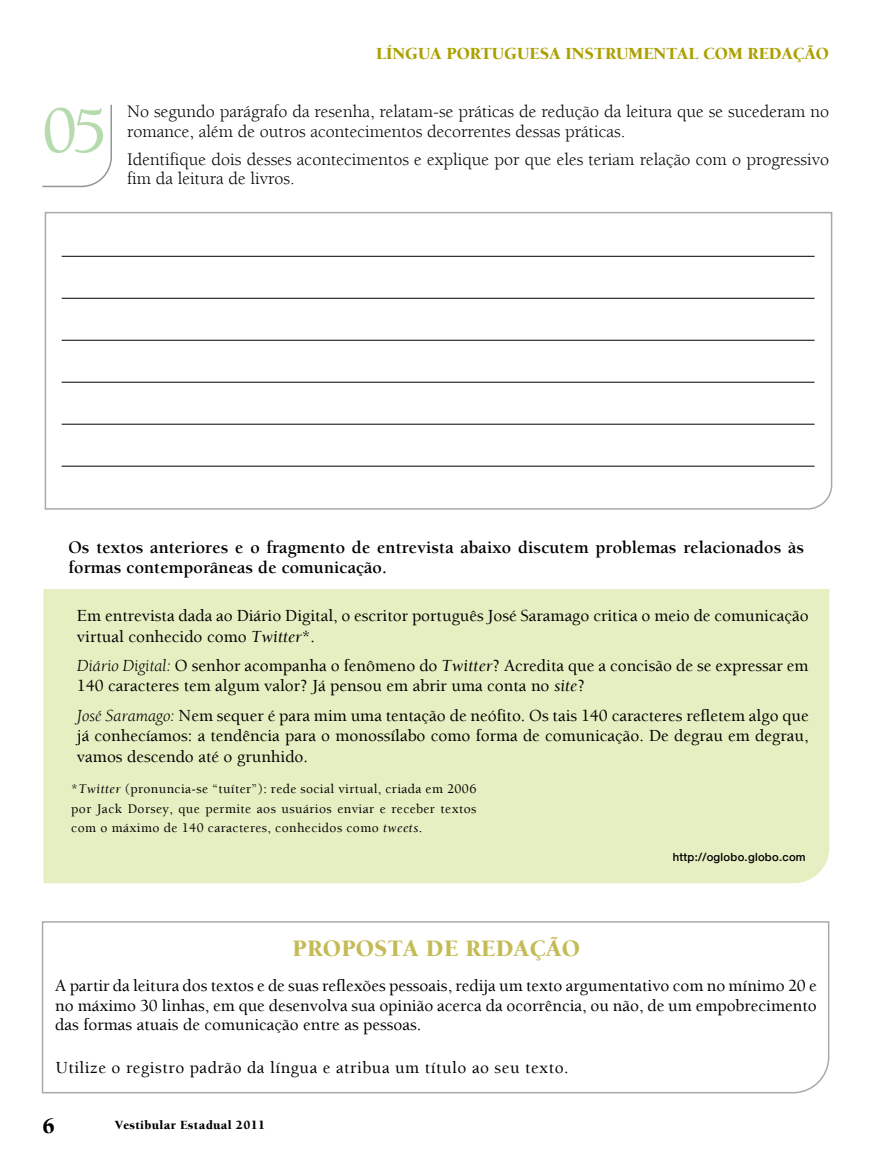
<style>
.page{position:relative;width:872px;height:1170px;background:#fff}
.page>*{position:absolute;margin:0;border:0;box-sizing:border-box;transform-origin:0 0}
.t1{font:500 67.5px "Berkeley";color:#b5dbae}
.t2{font:900 24px "Berkeley";color:#c5bb56}
.t3{font:900 22.5px "Berkeley";color:#000}
.t4{font:18px/19.5px "Berkeley";color:#000}
.t5{font:700 18px/19.5px "Berkeley";letter-spacing:.005em;color:#000}
.t6{font:500 17.25px/20.7px "Berkeley";color:#000}
.t7{font:500 17.25px "Berkeley";letter-spacing:.03em;color:#000}
.t8{font:900 17.25px "Berkeley";color:#aba000}
.t9{font:500 13.5px/19.5px "Berkeley";letter-spacing:.03em;color:#000;text-align:justify}
.t10{font:900 12.75px "Berkeley";letter-spacing:.025em;color:#000}
.t11{font:500 11.25px "Helvetica Neue";letter-spacing:.025em;color:#000}
.s1{font-weight:400;font-style:italic}
</style>
<div class="page">
<div style="left:43px;top:589px;width:786px;height:294px;background:#e6efc1"></div>
<svg style="left:42px;top:104px;width:70px;height:84px"></svg>
<svg style="left:44px;top:211px;width:789px;height:299px"></svg>
<hr style="left:62px;top:256px;width:752px;height:1px;background:#000">
<hr style="left:62px;top:298px;width:752px;height:1px;background:#000">
<hr style="left:62px;top:340px;width:752px;height:1px;background:#000">
<hr style="left:62px;top:382px;width:752px;height:1px;background:#000">
<hr style="left:62px;top:424px;width:752px;height:1px;background:#000">
<hr style="left:62px;top:466px;width:752px;height:1px;background:#000">
<svg style="left:41px;top:921px;width:789px;height:173px"></svg>
<h1 class="t1" style="left:42px;top:95px;width:67px">05</h1>
<p class="t8" style="left:376px;top:44px;width:454px">LÍNGUA PORTUGUESA INSTRUMENTAL COM REDAÇÃO</p>
<p class="t4" style="left:127px;top:102px;width:703px">No segundo parágrafo da resenha, relatam-se práticas de redução da leitura que se sucederam no romance, além de outros acontecimentos decorrentes dessas práticas.</p>
<p class="t4" style="left:127px;top:150px;width:703px">Identifique dois desses acontecimentos e explique por que eles teriam relação com o progressivo fim da leitura de livros.</p>
<p class="t5" style="left:68px;top:538px;width:737px">Os textos anteriores e o fragmento de entrevista abaixo discutem problemas relacionados às formas contemporâneas de comunicação.</p>
<p class="t6" style="left:77px;top:605px;width:733px">Em entrevista dada ao Diário Digital, o escritor português José Saramago critica o meio de comunicação virtual conhecido como <span class="s1">Twitter</span>*.</p>
<p class="t6" style="left:77px;top:655px;width:733px"><span class="s1">Diário Digital:</span> O senhor acompanha o fenômeno do <span class="s1">Twitter</span>? Acredita que a concisão de se expressar em<br>140 caracteres tem algum valor? Já pensou em abrir uma conta no <span class="s1">site</span>?</p>
<p class="t6" style="left:77px;top:705px;width:733px;text-align:justify"><span class="s1">José Saramago:</span> Nem sequer é para mim uma tentação de neófito. Os tais 140 caracteres refletem algo que já conhecíamos: a tendência para o monossílabo como forma de comunicação. De degrau em degrau, vamos descendo até o grunhido.</p>
<p class="t9" style="left:71px;top:779px;width:406px">*<span class="s1">Twitter</span> (pronuncia-se “tuíter”): rede social virtual, criada em 2006 por Jack Dorsey, que permite aos usuários enviar e receber textos com o máximo de 140 caracteres, conhecidos como <span class="s1">tweets</span>.</p>
<p class="t11" style="left:673px;top:850px;width:134px">http://oglobo.globo.com</p>
<h2 class="t2" style="left:293px;top:935px;width:17px">PROPOSTA</h2>
<h2 class="t2" style="left:426px;top:935px;width:57px">DE REDAÇÃO</h2>
<p class="t6" style="left:55px;top:976px;width:763px;line-height:19.5px;text-align:justify">A partir da leitura dos textos e de suas reflexões pessoais, redija um texto argumentativo com no mínimo 20 e no máximo 30 linhas, em que desenvolva sua opinião acerca da ocorrência, ou não, de um empobrecimento das formas atuais de comunicação entre as pessoas.</p>
<p class="t7" style="left:56px;top:1057px;width:514px">Utilize o registro padrão da língua e atribua um título ao seu texto.</p>
<h3 class="t3" style="left:43px;top:1113px;width:14px">6</h3>
<p class="t10" style="left:115px;top:1118px;width:152px">VESTIBULAR ESTADUAL 2011</p>
</div>
